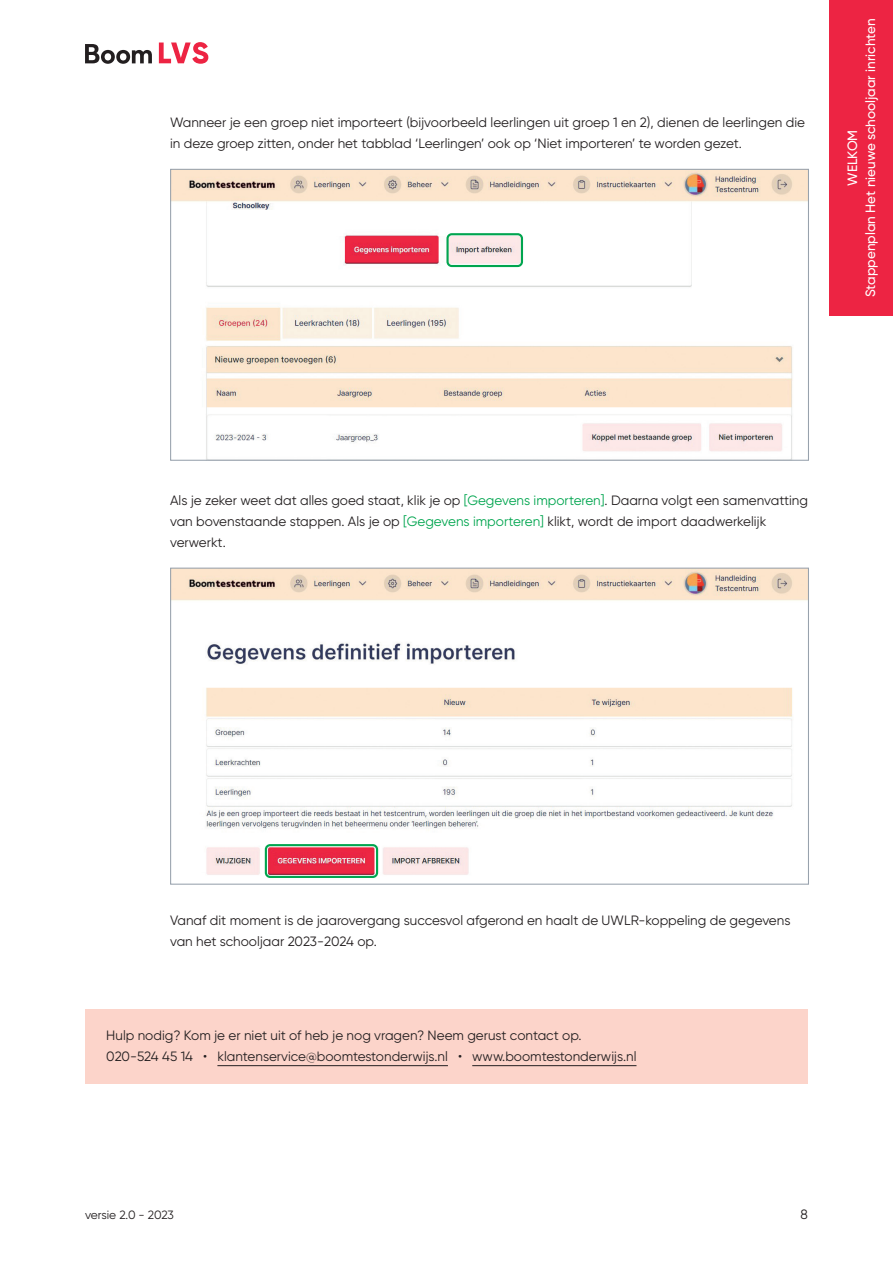
<style>
.page{position:relative;width:893px;height:1263px;background:#fff}
.page>*{position:absolute;margin:0;border:0;box-sizing:border-box;transform-origin:0 0}
.t1{font:13.5px/21px "Gilroy";color:#231f20}
.t2{font:500 13.5px/18px "Gilroy";color:#fff;text-align:center}
.t3{font:12px "Gilroy";letter-spacing:-.01em;color:#231f20}
.s1{color:#00a54f}
</style>
<div class="page">
<img style="left:172px;top:171px;width:635px;height:288px">
<div style="left:446px;top:233px;width:77px;height:34px;border:2px solid #00a54f;border-radius:4px"></div>
<img style="left:172px;top:570px;width:635px;height:305px">
<div style="left:265px;top:844px;width:113px;height:34px;border:2px solid #00a54f;border-radius:4px"></div>
<div style="left:85px;top:1009px;width:723px;height:74px;background:#fcd4ca"></div>
<hr style="left:217px;top:1065px;width:231px;height:1px;background:#231f20">
<hr style="left:472px;top:1065px;width:164px;height:1px;background:#231f20">
<div style="left:829px;top:0;width:64px;height:316px;background:#ed2443"></div>
<svg style="left:85px;top:44px;width:67px;height:20px"></svg>
<svg style="left:159px;top:42px;width:49px;height:22px"></svg>
<p class="t1" style="left:170px;top:111px;width:636px">Wanneer je een groep niet importeert (bijvoorbeeld leerlingen uit groep 1 en 2), dienen de leerlingen die in deze groep zitten, onder het tabblad ‘Leerlingen’ ook op ‘Niet importeren’ te worden gezet.</p>
<p class="t2" style="left:843px;top:297px;width:280px;rotate:-90deg">WELKOM<br>Stappenplan Het nieuwe schooljaar inrichten</p>
<p class="t1" style="left:170px;top:489px;width:639px">Als je zeker weet dat alles goed staat, klik je op <span class="s1">[Gegevens importeren]</span>. Daarna volgt een samenvatting van bovenstaande stappen. Als je op <span class="s1">[Gegevens importeren]</span> klikt, wordt de import daadwerkelijk verwerkt.</p>
<p class="t1" style="left:170px;top:909px;width:622px">Vanaf dit moment is de jaarovergang succesvol afgerond en haalt de UWLR-koppeling de gegevens van het schooljaar 2023-2024 op.</p>
<p class="t1" style="left:106px;top:1025px;width:532px">Hulp nodig? Kom je er niet uit of heb je nog vragen? Neem gerust contact op.<br>020-524 45 14 • klantenservice@boomtestonderwijs.nl • www.boomtestonderwijs.nl</p>
<p class="t3" style="left:85px;top:1207px;width:90px">versie 2.0 - 2023</p>
<p class="t1" style="left:800px;top:1203px;width:9px">8</p>
</div>
